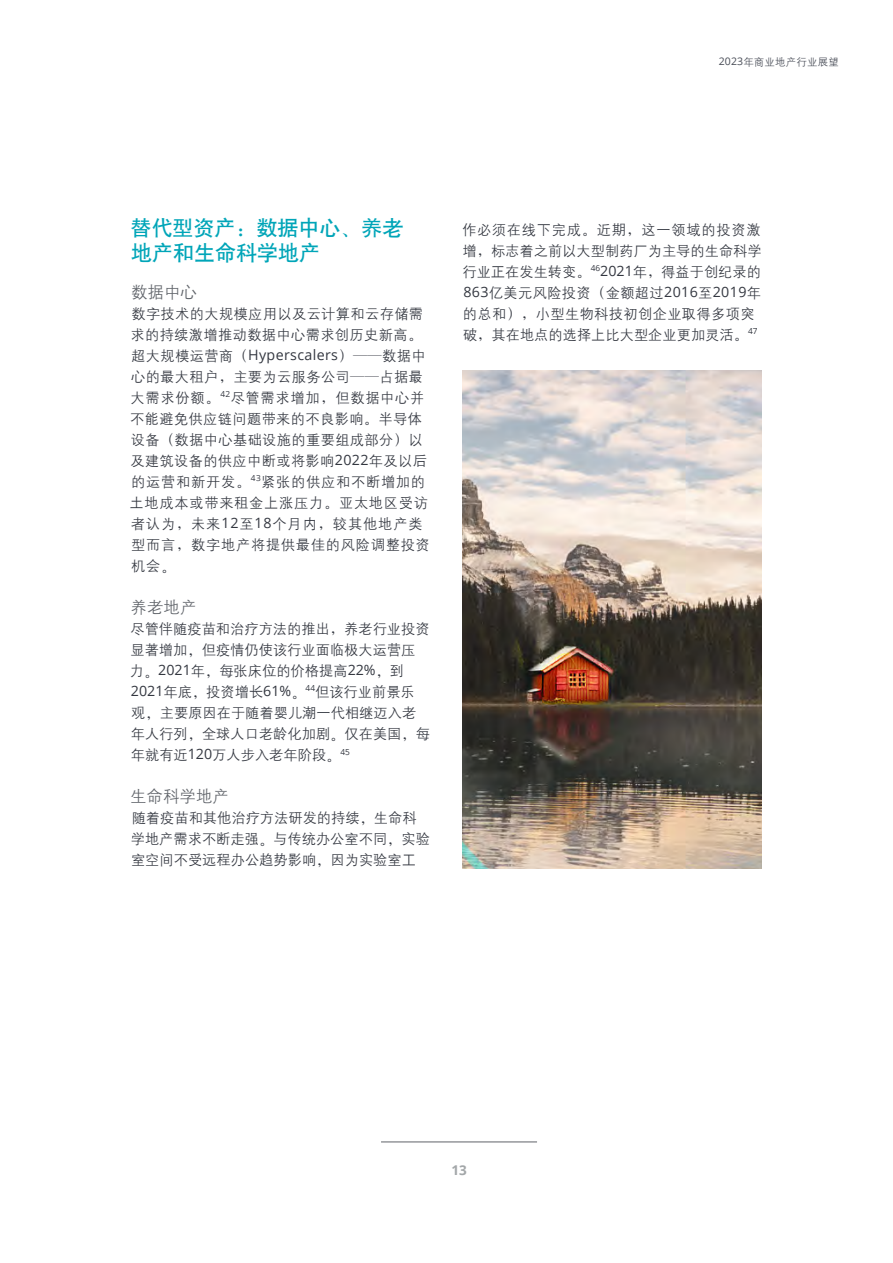
<style>
.page{position:relative;width:893px;height:1263px;background:#fff}
.page>*{position:absolute;margin:0;border:0;box-sizing:border-box;transform-origin:0 0}
.t1{font:21px/25.2px "H Yb 1 gj";color:#00a5b8}
.t2{font:16.5px "H Yg 2 gj";color:#5f6369}
.t3{font:14.25px/21px "H Yg 2 gj";color:#333740}
.t4{font:14.25px/21px "H Yg 2 gj";letter-spacing:.05em;color:#333740}
.t5{font:14.25px/21px "H Yg 2 gj";letter-spacing:.025em;color:#333740}
.t6{font:14.25px "Open Sans";letter-spacing:.025em;color:#333740}
.t7{font:700 13.5px "Open Sans";color:#a3a7a9}
.t8{font:10.5px "H Yg 2 gj";letter-spacing:.015em;color:#474b55}
.s1{font-family:"Open Sans"}
.s2{font-family:"H Ya 6 gj"}
.s3{font-family:"H Yg 2 gj"}
</style>
<div class="page">
<hr style="left:381px;top:1141px;width:156px;height:1px;background:#5f6369">
<img style="left:463px;top:370px;width:299px;height:498px">
<p class="t8" style="left:719px;top:57px;width:122px"><span class="s1">2023</span>年商业地产行业展望</p>
<h1 class="t1" style="left:130px;top:215px;width:274px">替代型资产<span class="s2">：</span>数据中心<span class="s2">、</span>养老地产和生命科学地产</h1>
<p class="t2" style="left:131px;top:284px;width:67px">数据中心</p>
<p class="t5" style="left:130px;top:303px;width:294px">数字技术的大规模应用以及云计算和云存储需求的持续激增推动数据中心需求创历史新高<span class="s2">。</span></p>
<p class="t6" style="left:131px;top:345px;width:296px"><span class="s3">超大规模运营商</span><span class="s2">（</span>Hyperscalers<span class="s2">）——</span><span class="s3">数据中</span></p>
<p class="t4" style="left:130px;top:366px;width:302px">心的最大租户<span class="s2">，</span>主要为云服务公司<span class="s2">——</span>占据最大需求份额<span class="s2">。</span><sup>42</sup>尽管需求增加<span class="s2">，</span>但数据中心并不能避免供应链问题带来的不良影响<span class="s2">。</span>半导体设备<span class="s2">（</span>数据中心基础设施的重要组成部分<span class="s2">）</span>以及建筑设备的供应中断或将影响<span class="s1">2022</span>年及以后的运营和新开发<span class="s2">。</span><sup>43</sup>紧张的供应和不断增加的土地成本或带来租金上涨压力<span class="s2">。</span>亚太地区受访者认为<span class="s2">，</span>未来<span class="s1">12</span>至<span class="s1">18</span>个月内<span class="s2">，</span>较其他地产类型而言<span class="s2">，</span>数字地产将提供最佳的风险调整投资机会<span class="s2">。</span></p>
<p class="t2" style="left:131px;top:599px;width:67px">养老地产</p>
<p class="t3" style="left:130px;top:618px;width:302px">尽管伴随疫苗和治疗方法的推出<span class="s2">，</span>养老行业投资显著增加<span class="s2">，</span>但疫情仍使该行业面临极大运营压力<span class="s2">。</span><span class="s1">2021</span>年<span class="s2">，</span>每张床位的价格提高<span class="s1">22%</span><span class="s2">，</span>到<br><span class="s1">2021</span>年底<span class="s2">，</span>投资增长<span class="s1">61%</span><span class="s2">。</span><sup>44</sup>但该行业前景乐观<span class="s2">，</span>主要原因在于随着婴儿潮一代相继迈入老年人行列<span class="s2">，</span>全球人口老龄化加剧<span class="s2">。</span>仅在美国<span class="s2">，</span>每年就有近<span class="s1">120</span>万人步入老年阶段<span class="s2">。</span><sup>45</sup></p>
<p class="t2" style="left:130px;top:788px;width:100px">生命科学地产</p>
<p class="t3" style="left:131px;top:807px;width:301px">随着疫苗和其他治疗方法研发的持续<span class="s2">，</span>生命科学地产需求不断走强<span class="s2">。</span>与传统办公室不同<span class="s2">，</span>实验室空间不受远程办公趋势影响<span class="s2">，</span>因为实验室工</p>
<p class="t3" style="left:462px;top:219px;width:301px">作必须在线下完成<span class="s2">。</span>近期<span class="s2">，</span>这一领域的投资激增<span class="s2">，</span>标志着之前以大型制药厂为主导的生命科学行业正在发生转变<span class="s2">。</span><sup>46</sup><span class="s1">2021</span>年<span class="s2">，</span>得益于创纪录的<br><span class="s1">863</span>亿美元风险投资<span class="s2">（</span>金额超过<span class="s1">2016</span>至<span class="s1">2019</span>年的总和<span class="s2">），</span>小型生物科技初创企业取得多项突破<span class="s2">，</span>其在地点的选择上比大型企业更加灵活<span class="s2">。</span><sup>47</sup></p>
<p class="t7" style="left:451px;top:1161px;width:17px">13</p>
</div>
